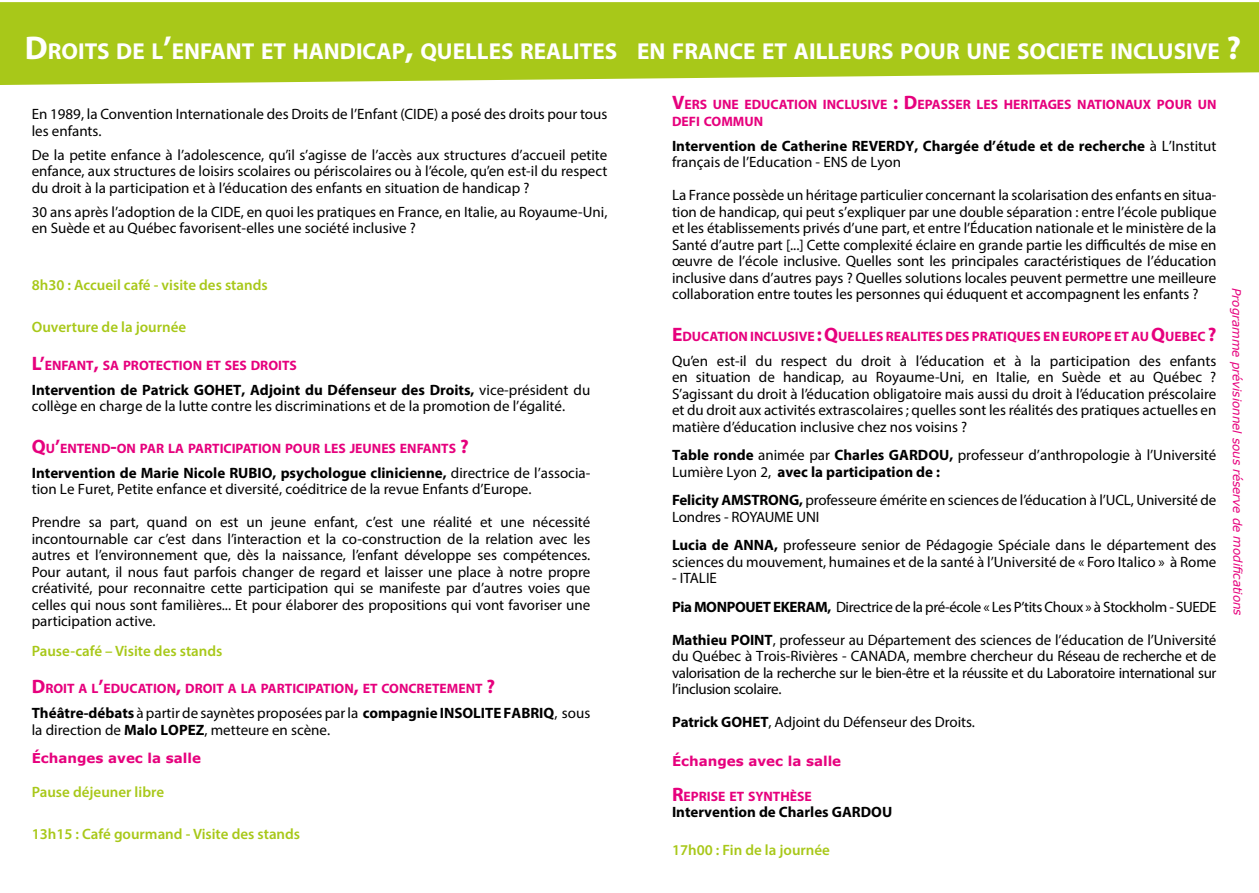
<style>
.page{position:relative;width:1259px;height:893px;background:#fff}
.page>*{position:absolute;margin:0;border:0;box-sizing:border-box;transform-origin:0 0}
.t1{font:700 23.1px "Myriad Pro";color:#fff}
.t2{font:15px/16.5px "Myriad Pro";color:#000}
.t3{font:600 15px "Myriad Pro";color:#a8c819}
.t4{font:700 15px/16.5px "Myriad Pro";color:#000}
.t5{font:15px/28.5px "Myriad Pro";letter-spacing:-.025em;color:#000}
.t6{font:700 13.65px/16.5px "Myriad Pro";color:#e6007d}
.t7{font:700 13.5px "Verdana";color:#e6007d}
.t8{font:italic 12px "Verdana";letter-spacing:-.01em;color:#e6007d}
.s1{font-size:33px}
.s2{font-size:19.5px}
.s3{font-weight:400}
.s4{font-weight:700}
</style>
<div class="page">
<svg style="left:0;top:2px;width:1259px;height:83px;background:#aecc2a"></svg>
<h1 class="t1" style="left:25px;top:36px;width:1217px"><span class="s1">D</span>ROITS DE L<span class="s1">’</span>ENFANT ET HANDICAP<span class="s1">,</span> QUELLES REALITES EN FRANCE ET AILLEURS POUR UNE SOCIETE INCLUSIVE <span class="s1">?</span></h1>
<p class="t6" style="left:672px;top:96px;width:546px"><span class="s2">V</span>ERS UNE EDUCATION INCLUSIVE <span class="s2">: D</span>EPASSER LES HERITAGES NATIONAUX POUR UN<br>DEFI COMMUN</p>
<p class="t4" style="left:672px;top:137px;width:546px">Intervention de Catherine REVERDY, Chargée d’étude et de recherche <span class="s3">à L’Institut français de l’Education - ENS de Lyon</span></p>
<p class="t2" style="left:672px;top:187px;width:546px;text-align:justify">La France possède un héritage particulier concernant la scolarisation des enfants en situa&shy;tion de handicap, qui peut s’expliquer par une double séparation : entre l’école publique et les établissements privés d’une part, et entre l’Éducation nationale et le ministère de la Santé d’autre part [...] Cette complexité éclaire en grande partie les difficultés de mise en œuvre de l’école inclusive. Quelles sont les principales caractéristiques de l’éducation inclusive dans d’autres pays ? Quelles solutions locales peuvent permettre une meilleure collaboration entre toutes les personnes qui éduquent et accompagnent les enfants ?</p>
<p class="t6" style="left:672px;top:327px;width:546px"><span class="s2">E</span>DUCATION INCLUSIVE <span class="s2">: Q</span>UELLES REALITES DES PRATIQUES EN EUROPE ET AU <span class="s2">Q</span>UEBEC <span class="s2">?</span></p>
<p class="t2" style="left:672px;top:352px;width:546px;text-align:justify">Qu’en est-il du respect du droit à l’éducation et à la participation des enfants en situation de handicap, au Royaume-Uni, en Italie, en Suède et au Québec ?<br>S’agissant du droit à l’éducation obligatoire mais aussi du droit à l’éducation préscolaire et du droit aux activités extrascolaires ; quelles sont les réalités des pratiques actuelles en matière d’éducation inclusive chez nos voisins ?</p>
<p class="t2" style="left:672px;top:447px;width:546px"><span class="s4">Table ronde</span> animée par <span class="s4">Charles GARDOU,</span> professeur d’anthropologie à l’Université<br>Lumière Lyon 2, <span class="s4">avec la participation de :</span></p>
<p class="t2" style="left:672px;top:492px;width:546px"><span class="s4">Felicity AMSTRONG,</span> professeure émérite en sciences de l’éducation à l’UCL, Université de<br>Londres - ROYAUME UNI</p>
<p class="t2" style="left:672px;top:537px;width:546px"><span class="s4">Lucia de ANNA,</span> professeure senior de Pédagogie Spéciale dans le département des sciences du mouvement, humaines et de la santé à l’Université de « Foro Italico » à Rome</p>
<p class="t5" style="left:672px;top:564px;width:546px">- ITALIE<br><span class="s4">Pia MONPOUET EKERAM,</span> Directrice de la pré-école « Les P’tits Choux » à Stockholm - SUEDE</p>
<p class="t2" style="left:672px;top:631px;width:546px;text-align:justify"><span class="s4">Mathieu POINT</span>, professeur au Département des sciences de l’éducation de l’Université du Québec à Trois-Rivières - CANADA, membre chercheur du Réseau de recherche et de valorisation de la recherche sur le bien-être et la réussite et du Laboratoire international sur l’inclusion scolaire.</p>
<p class="t2" style="left:672px;top:714px;width:304px"><span class="s4">Patrick GOHET</span>, Adjoint du Défenseur des Droits.</p>
<p class="t7" style="left:672px;top:752px;width:171px">Échanges avec la salle</p>
<p class="t6" style="left:672px;top:787px;width:141px"><span class="s2">R</span>EPRISE ET SYNTHÈSE</p>
<p class="t4" style="left:672px;top:803px;width:222px">Intervention de Charles GARDOU</p>
<p class="t3" style="left:672px;top:841px;width:159px">17h00 : Fin de la journée</p>
<p class="t2" style="left:32px;top:106px;width:577px">En 1989, la Convention Internationale des Droits de l’Enfant (CIDE) a posé des droits pour tous les enfants.</p>
<p class="t2" style="left:32px;top:146px;width:577px;text-align:justify">De la petite enfance à l’adolescence, qu’il s’agisse de l’accès aux structures d’accueil petite enfance, aux structures de loisirs scolaires ou périscolaires ou à l’école, qu’en est-il du respect du droit à la participation et à l’éducation des enfants en situation de handicap ?</p>
<p class="t2" style="left:32px;top:203px;width:577px">30 ans après l’adoption de la CIDE, en quoi les pratiques en France, en Italie, au Royaume-Uni, en Suède et au Québec favorisent-elles une société inclusive ?</p>
<p class="t3" style="left:32px;top:275px;width:237px">8h30 : Accueil café - visite des stands</p>
<p class="t3" style="left:32px;top:317px;width:156px">Ouverture de la journée</p>
<p class="t6" style="left:32px;top:356px;width:266px"><span class="s2">L’</span>ENFANT<span class="s2">,</span> SA PROTECTION ET SES DROITS</p>
<p class="t2" style="left:32px;top:381px;width:560px"><span class="s4">Intervention de Patrick GOHET, Adjoint du Défenseur des Droits,</span> vice-président du collège en charge de la lutte contre les discriminations et de la promotion de l’égalité.</p>
<p class="t6" style="left:32px;top:439px;width:438px"><span class="s2">Q</span>U<span class="s2">’</span>ENTEND<span class="s2">-</span>ON PAR LA PARTICIPATION POUR LES JEUNES ENFANTS <span class="s2">?</span></p>
<p class="t2" style="left:32px;top:464px;width:560px"><span class="s4">Intervention de Marie Nicole RUBIO, psychologue clinicienne,</span> directrice de l’associa&shy;tion Le Furet, Petite enfance et diversité, coéditrice de la revue Enfants d’Europe.</p>
<p class="t2" style="left:32px;top:514px;width:560px;text-align:justify">Prendre sa part, quand on est un jeune enfant, c’est une réalité et une nécessité incontournable car c’est dans l’interaction et la co-construction de la relation avec les autres et l’environnement que, dès la naissance, l’enfant développe ses compétences.<br>Pour autant, il nous faut parfois changer de regard et laisser une place à notre propre créativité, pour reconnaitre cette participation qui se manifeste par d’autres voies que celles qui nous sont familières... Et pour élaborer des propositions qui vont favoriser une participation active.</p>
<p class="t3" style="left:32px;top:641px;width:192px">Pause-café – Visite des stands</p>
<p class="t6" style="left:32px;top:680px;width:465px"><span class="s2">D</span>ROIT A L<span class="s2">’</span>EDUCATION<span class="s2">,</span> DROIT A LA PARTICIPATION<span class="s2">,</span> ET CONCRETEMENT <span class="s2">?</span></p>
<p class="t2" style="left:32px;top:705px;width:560px"><span class="s4">Théâtre-débats</span> à partir de saynètes proposées par la <span class="s4">compagnie INSOLITE FABRIQ</span>, sous la direction de <span class="s4">Malo LOPEZ</span>, metteure en scène.</p>
<p class="t7" style="left:32px;top:749px;width:171px">Échanges avec la salle</p>
<p class="t3" style="left:32px;top:782px;width:134px">Pause déjeuner libre</p>
<p class="t3" style="left:32px;top:824px;width:270px">13h15 : Café gourmand - Visite des stands</p>
<p class="t8" style="left:1245px;top:288px;width:329px;rotate:90deg">Programme prévisionnel sous réserve de modifications</p>
</div>
